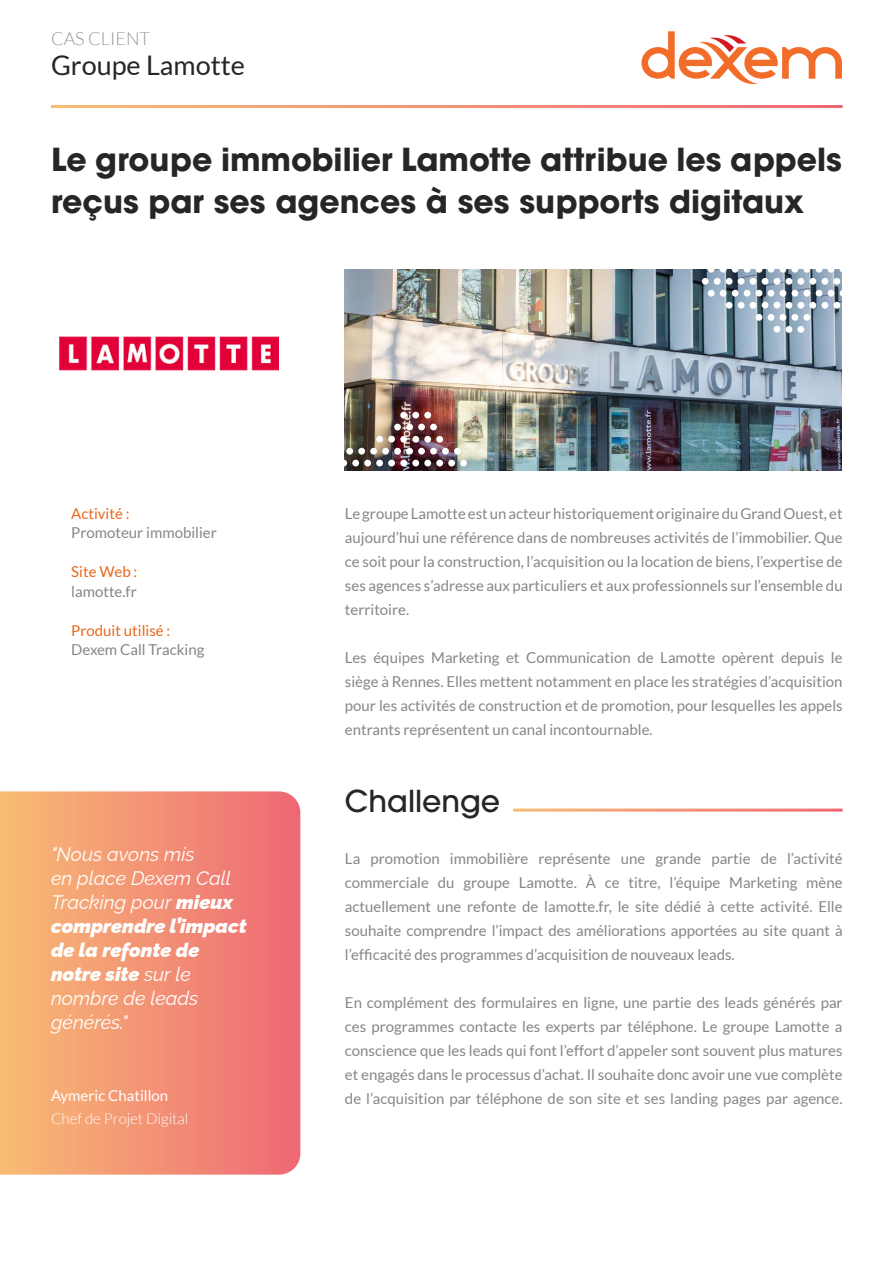
<style>
.page{position:relative;width:893px;height:1263px;background:#fff}
.page>*{position:absolute;margin:0;border:0;box-sizing:border-box;transform-origin:0 0}
.t1{font:700 31.5px/42px "ITC Avant Garde Pro";color:#242628}
.t2{font:500 30px "ITC Avant Garde Pro";color:#242628}
.t3{font:27px "Lato";color:#242628}
.t4{font:italic 19.5px/24px "Raleway";color:#fff}
.t5{font:300 18px "Lato";color:#949698}
.t6{font:15px/24px "Lato";color:#848688;text-align:justify}
.t7{font:15px "Lato";color:#ea671d}
.t8{font:300 15px "Lato";color:#fff}
.t9{font:15px "Lato";color:#fff}
.s1{font-weight:900}
</style>
<div class="page">
<img style="left:60px;top:336px;width:218px;height:35px">
<svg style="left:641px;top:31px;width:201px;height:54px"></svg>
<img style="left:345px;top:270px;width:497px;height:200px">
<svg style="left:0;top:791px;width:300px;height:384px;background:#f39374"></svg>
<svg style="left:756px;top:270px;width:6px;height:3px"></svg>
<div style="left:756px;top:290px;width:6px;height:7px;background:#fff;border-radius:50%"></div>
<div style="left:756px;top:314px;width:6px;height:7px;background:#fff;border-radius:50%"></div>
<svg style="left:768px;top:270px;width:6px;height:3px"></svg>
<div style="left:762px;top:278px;width:6px;height:7px;background:#fff;border-radius:50%"></div>
<div style="left:774px;top:278px;width:6px;height:7px;background:#fff;border-radius:50%"></div>
<svg style="left:762px;top:302px;width:6px;height:6px"></svg>
<svg style="left:774px;top:302px;width:6px;height:6px"></svg>
<svg style="left:780px;top:270px;width:30px;height:3px"></svg>
<div style="left:797px;top:278px;width:7px;height:7px;background:#fff;border-radius:50%"></div>
<div style="left:786px;top:278px;width:6px;height:7px;background:#fff;border-radius:50%"></div>
<div style="left:809px;top:278px;width:7px;height:7px;background:#fff;border-radius:50%"></div>
<div style="left:821px;top:278px;width:7px;height:7px;background:#fff;border-radius:50%"></div>
<div style="left:833px;top:278px;width:7px;height:7px;background:#fff;border-radius:50%"></div>
<svg style="left:816px;top:270px;width:6px;height:3px"></svg>
<svg style="left:828px;top:270px;width:6px;height:3px"></svg>
<div style="left:768px;top:290px;width:6px;height:7px;background:#fff;border-radius:50%"></div>
<div style="left:791px;top:290px;width:7px;height:7px;background:#fff;border-radius:50%"></div>
<div style="left:780px;top:290px;width:6px;height:7px;background:#fff;border-radius:50%"></div>
<div style="left:803px;top:290px;width:7px;height:7px;background:#fff;border-radius:50%"></div>
<div style="left:797px;top:302px;width:7px;height:7px;background:#fff;border-radius:50%"></div>
<div style="left:786px;top:302px;width:6px;height:7px;background:#fff;border-radius:50%"></div>
<div style="left:774px;top:326px;width:6px;height:7px;background:#fff;border-radius:50%"></div>
<div style="left:768px;top:314px;width:6px;height:7px;background:#fff;border-radius:50%"></div>
<div style="left:791px;top:314px;width:7px;height:7px;background:#fff;border-radius:50%"></div>
<div style="left:780px;top:314px;width:6px;height:7px;background:#fff;border-radius:50%"></div>
<div style="left:803px;top:314px;width:7px;height:7px;background:#fff;border-radius:50%"></div>
<div style="left:797px;top:326px;width:7px;height:7px;background:#fff;border-radius:50%"></div>
<div style="left:786px;top:326px;width:6px;height:7px;background:#fff;border-radius:50%"></div>
<div style="left:809px;top:302px;width:7px;height:7px;background:#fff;border-radius:50%"></div>
<div style="left:702px;top:278px;width:7px;height:7px;background:#fff;border-radius:50%"></div>
<div style="left:714px;top:278px;width:7px;height:7px;background:#fff;border-radius:50%"></div>
<svg style="left:708px;top:270px;width:30px;height:3px"></svg>
<svg style="left:744px;top:270px;width:6px;height:3px"></svg>
<div style="left:738px;top:278px;width:6px;height:7px;background:#fff;border-radius:50%"></div>
<div style="left:726px;top:278px;width:6px;height:7px;background:#fff;border-radius:50%"></div>
<div style="left:750px;top:278px;width:6px;height:7px;background:#fff;border-radius:50%"></div>
<div style="left:708px;top:290px;width:7px;height:7px;background:#fff;border-radius:50%"></div>
<div style="left:732px;top:290px;width:6px;height:7px;background:#fff;border-radius:50%"></div>
<div style="left:720px;top:290px;width:7px;height:7px;background:#fff;border-radius:50%"></div>
<div style="left:744px;top:290px;width:6px;height:7px;background:#fff;border-radius:50%"></div>
<div style="left:738px;top:302px;width:6px;height:7px;background:#fff;border-radius:50%"></div>
<div style="left:726px;top:302px;width:6px;height:7px;background:#fff;border-radius:50%"></div>
<div style="left:750px;top:302px;width:6px;height:7px;background:#fff;border-radius:50%"></div>
<div style="left:821px;top:302px;width:7px;height:7px;background:#fff;border-radius:50%"></div>
<div style="left:833px;top:302px;width:7px;height:7px;background:#fff;border-radius:50%"></div>
<div style="left:816px;top:290px;width:6px;height:7px;background:#fff;border-radius:50%"></div>
<div style="left:828px;top:290px;width:6px;height:7px;background:#fff;border-radius:50%"></div>
<svg style="left:840px;top:290px;width:2px;height:7px"></svg>
<div style="left:358px;top:448px;width:7px;height:7px;background:#fff;border-radius:50%"></div>
<div style="left:376px;top:436px;width:7px;height:6px;background:#fff;border-radius:50%"></div>
<div style="left:388px;top:436px;width:7px;height:6px;background:#fff;border-radius:50%"></div>
<div style="left:382px;top:448px;width:7px;height:7px;background:#fff;border-radius:50%"></div>
<div style="left:370px;top:448px;width:7px;height:7px;background:#fff;border-radius:50%"></div>
<div style="left:394px;top:448px;width:7px;height:7px;background:#fff;border-radius:50%"></div>
<div style="left:406px;top:448px;width:7px;height:7px;background:#fff;border-radius:50%"></div>
<div style="left:418px;top:448px;width:7px;height:7px;background:#fff;border-radius:50%"></div>
<div style="left:430px;top:448px;width:7px;height:7px;background:#fff;border-radius:50%"></div>
<div style="left:442px;top:448px;width:7px;height:7px;background:#fff;border-radius:50%"></div>
<div style="left:454px;top:448px;width:7px;height:7px;background:#fff;border-radius:50%"></div>
<div style="left:352px;top:460px;width:7px;height:6px;background:#fff;border-radius:50%"></div>
<div style="left:376px;top:460px;width:7px;height:6px;background:#fff;border-radius:50%"></div>
<div style="left:364px;top:460px;width:7px;height:6px;background:#fff;border-radius:50%"></div>
<div style="left:388px;top:460px;width:7px;height:6px;background:#fff;border-radius:50%"></div>
<div style="left:400px;top:460px;width:7px;height:6px;background:#fff;border-radius:50%"></div>
<div style="left:412px;top:460px;width:7px;height:6px;background:#fff;border-radius:50%"></div>
<div style="left:424px;top:460px;width:7px;height:6px;background:#fff;border-radius:50%"></div>
<div style="left:448px;top:460px;width:7px;height:6px;background:#fff;border-radius:50%"></div>
<div style="left:436px;top:460px;width:7px;height:6px;background:#fff;border-radius:50%"></div>
<div style="left:400px;top:436px;width:7px;height:7px;background:#fff;border-radius:50%"></div>
<div style="left:412px;top:436px;width:7px;height:7px;background:#fff;border-radius:50%"></div>
<div style="left:424px;top:436px;width:7px;height:7px;background:#fff;border-radius:50%"></div>
<div style="left:394px;top:424px;width:7px;height:6px;background:#fff;border-radius:50%"></div>
<div style="left:406px;top:424px;width:7px;height:6px;background:#fff;border-radius:50%"></div>
<div style="left:418px;top:424px;width:7px;height:6px;background:#fff;border-radius:50%"></div>
<div style="left:430px;top:424px;width:7px;height:6px;background:#fff;border-radius:50%"></div>
<div style="left:400px;top:412px;width:7px;height:7px;background:#fff;border-radius:50%"></div>
<div style="left:412px;top:412px;width:7px;height:7px;background:#fff;border-radius:50%"></div>
<div style="left:424px;top:412px;width:7px;height:7px;background:#fff;border-radius:50%"></div>
<div style="left:436px;top:436px;width:7px;height:7px;background:#fff;border-radius:50%"></div>
<div style="left:460px;top:460px;width:7px;height:6px;background:#fff;border-radius:50%"></div>
<svg style="left:345px;top:460px;width:2px;height:6px"></svg>
<div style="left:346px;top:448px;width:7px;height:7px;background:#fff;border-radius:50%"></div>
<p class="t5" style="left:51px;top:29px;width:101px">CAS CLIENT</p>
<h3 class="t3" style="left:51px;top:50px;width:196px">Groupe Lamotte</h3>
<h1 class="t1" style="left:51px;top:138px;width:792px">Le groupe immobilier Lamotte attribue les appels reçus par ses agences à ses supports digitaux</h1>
<p class="t7" style="left:71px;top:505px;width:60px">Activité :</p>
<p class="t6" style="left:71px;top:521px;width:147px">Promoteur immobilier</p>
<p class="t7" style="left:71px;top:563px;width:68px">Site Web :</p>
<p class="t6" style="left:71px;top:579px;width:67px">lamotte.fr</p>
<p class="t7" style="left:71px;top:622px;width:101px">Produit utilisé :</p>
<p class="t6" style="left:71px;top:638px;width:135px">Dexem Call Tracking</p>
<h3 class="t4" style="left:51px;top:840px;width:197px">"Nous avons mis<br>en place Dexem Call<br>Tracking pour <span class="s1">mieux comprendre l’impact de la refonte de notre site</span> sur le nombre de leads générés."</h3>
<p class="t9" style="left:51px;top:1087px;width:119px">Aymeric Chatillon</p>
<p class="t8" style="left:51px;top:1110px;width:139px">Chef de Projet Digital</p>
<p class="t6" style="left:345px;top:501px;width:499px">Le groupe Lamotte est un acteur historiquement originaire du Grand Ouest, et aujourd’hui une référence dans de nombreuses activités de l’immobilier. Que ce soit pour la construction, l’acquisition ou la location de biens, l’expertise de ses agences s’adresse aux particuliers et aux professionnels sur l’ensemble du territoire.</p>
<p class="t6" style="left:345px;top:645px;width:499px">Les équipes Marketing et Communication de Lamotte opèrent depuis le siège à Rennes. Elles mettent notamment en place les stratégies d’acquisition pour les activités de construction et de promotion, pour lesquelles les appels entrants représentent un canal incontournable.</p>
<h2 class="t2" style="left:345px;top:781px;width:157px">Challenge</h2>
<p class="t6" style="left:345px;top:846px;width:499px">La promotion immobilière représente une grande partie de l’activité commerciale du groupe Lamotte. À ce titre, l’équipe Marketing mène actuellement une refonte de lamotte.fr, le site dédié à cette activité. Elle souhaite comprendre l’impact des améliorations apportées au site quant à l’efficacité des programmes d’acquisition de nouveaux leads.</p>
<p class="t6" style="left:345px;top:990px;width:499px">En complément des formulaires en ligne, une partie des leads générés par ces programmes contacte les experts par téléphone. Le groupe Lamotte a conscience que les leads qui font l’effort d’appeler sont souvent plus matures et engagés dans le processus d’achat. Il souhaite donc avoir une vue complète de l’acquisition par téléphone de son site et ses landing pages par agence.</p>
</div>
